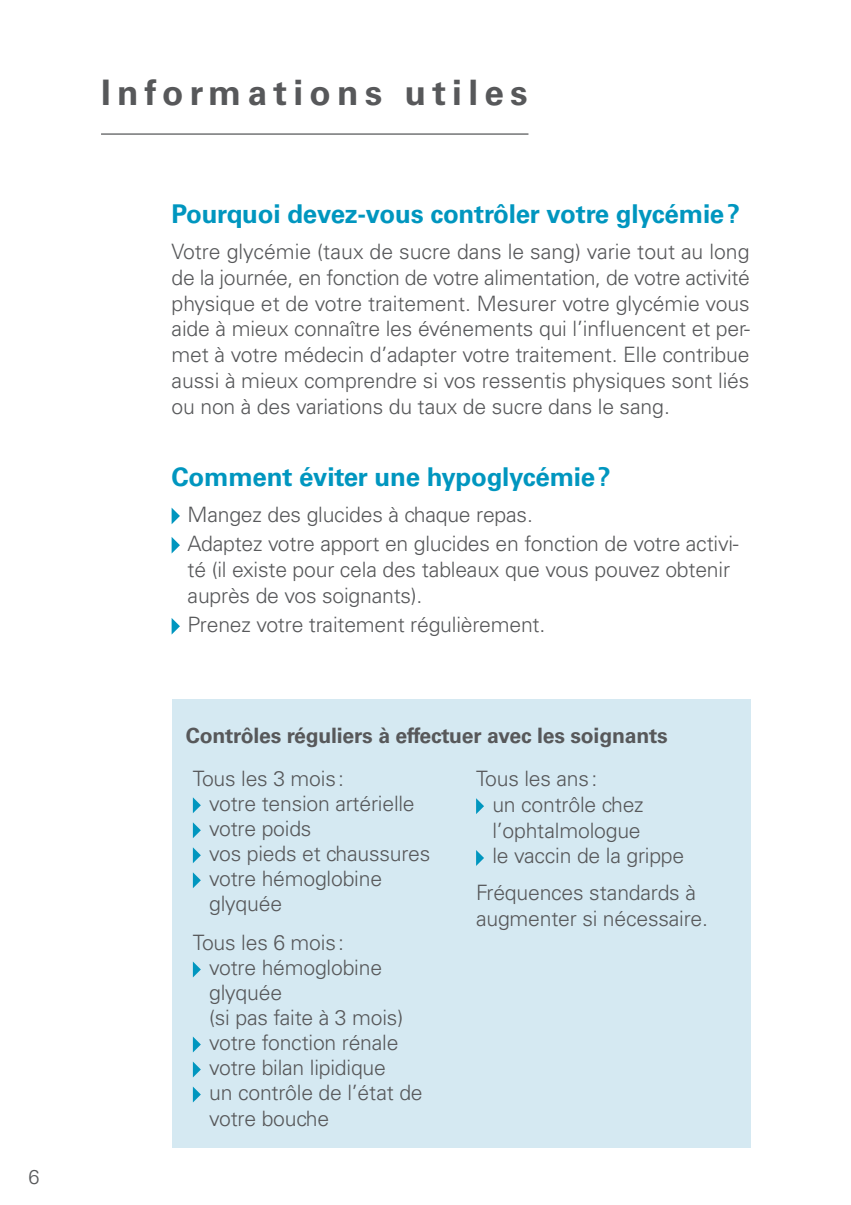
<style>
.page{position:relative;width:851px;height:1205px;background:#fff}
.page>*{position:absolute;margin:0;border:0;box-sizing:border-box;transform-origin:0 0}
.t1{font:700 35px "Univers LT Std";letter-spacing:.18em;color:#57585a}
.t2{font:700 26px "Univers LT Std";letter-spacing:-.01em;color:#0096bf}
.t3{font:300 21.25px/26px "Univers LT Std";letter-spacing:-.01em;color:#57585a}
.t4{font:700 21.25px "Univers LT Std";letter-spacing:-.01em;color:#57585a}
.t5{font:300 20px "Univers LT Std";color:#57585a}
</style>
<div class="page">
<hr style="left:101px;top:133px;width:427px;height:2px;background:#57585a">
<svg style="left:171px;top:507px;width:9px;height:17px"></svg>
<svg style="left:171px;top:537px;width:9px;height:16px"></svg>
<svg style="left:171px;top:618px;width:9px;height:16px"></svg>
<div style="left:171px;top:699px;width:579px;height:449px;background:#d5e9f2"></div>
<svg style="left:193px;top:797px;width:8px;height:16px"></svg>
<svg style="left:193px;top:822px;width:8px;height:16px"></svg>
<svg style="left:193px;top:847px;width:8px;height:16px"></svg>
<svg style="left:193px;top:872px;width:8px;height:16px"></svg>
<svg style="left:193px;top:961px;width:8px;height:16px"></svg>
<svg style="left:193px;top:1036px;width:8px;height:16px"></svg>
<svg style="left:193px;top:1061px;width:8px;height:16px"></svg>
<svg style="left:193px;top:1086px;width:8px;height:16px"></svg>
<svg style="left:476px;top:798px;width:8px;height:16px"></svg>
<svg style="left:476px;top:850px;width:8px;height:16px"></svg>
<p class="t5" style="left:28px;top:1164px;width:13px">6</p>
<h1 class="t1" style="left:101px;top:72px;width:428px">Informations utiles</h1>
<p class="t2" style="left:171px;top:198px;width:570px">Pourquoi devez-vous contrôler votre glycémie?</p>
<p class="t3" style="left:171px;top:238px;width:579px;text-align:justify">Votre glycémie (taux de sucre dans le sang) varie tout au long de la journée, en fonction de votre alimentation, de votre activité physique et de votre traitement. Mesurer votre glycémie vous aide à mieux connaître les événements qui l’influencent et per&shy;met à votre médecin d’adapter votre traitement. Elle contribue aussi à mieux comprendre si vos ressentis physiques sont liés ou non à des variations du taux de sucre dans le sang.</p>
<p class="t2" style="left:171px;top:462px;width:440px">Comment éviter une hypoglycémie?</p>
<p class="t3" style="left:188px;top:500px;width:552px;line-height:29.2px">Mangez des glucides à chaque repas.<br>Adaptez votre apport en glucides en fonction de votre activi-</p>
<p class="t3" style="left:188px;top:556px;width:544px">té (il existe pour cela des tableaux que vous pouvez obtenir auprès de vos soignants).</p>
<p class="t3" style="left:188px;top:612px;width:359px">Prenez votre traitement régulièrement.</p>
<p class="t4" style="left:186px;top:723px;width:483px">Contrôles réguliers à effectuer avec les soignants</p>
<p class="t3" style="left:209px;top:766px;width:223px;line-height:25px;text-indent:-16px">Tous les 3 mois:<br>votre tension artérielle votre poids<br>vos pieds et chaussures votre hémoglobine glyquée</p>
<p class="t3" style="left:209px;top:930px;width:215px;line-height:25.2px;text-indent:-16px">Tous les 6 mois:<br>votre hémoglobine glyquée<br>(si pas faite à 3 mois) votre fonction rénale votre bilan lipidique<br>un contrôle de l’état de votre bouche</p>
<p class="t3" style="left:492px;top:765px;width:193px;text-indent:-16px">Tous les ans:<br>un contrôle chez l’ophtalmologue<br>le vaccin de la grippe</p>
<p class="t3" style="left:476px;top:879px;width:233px">Fréquences standards à augmenter si nécessaire.</p>
</div>
